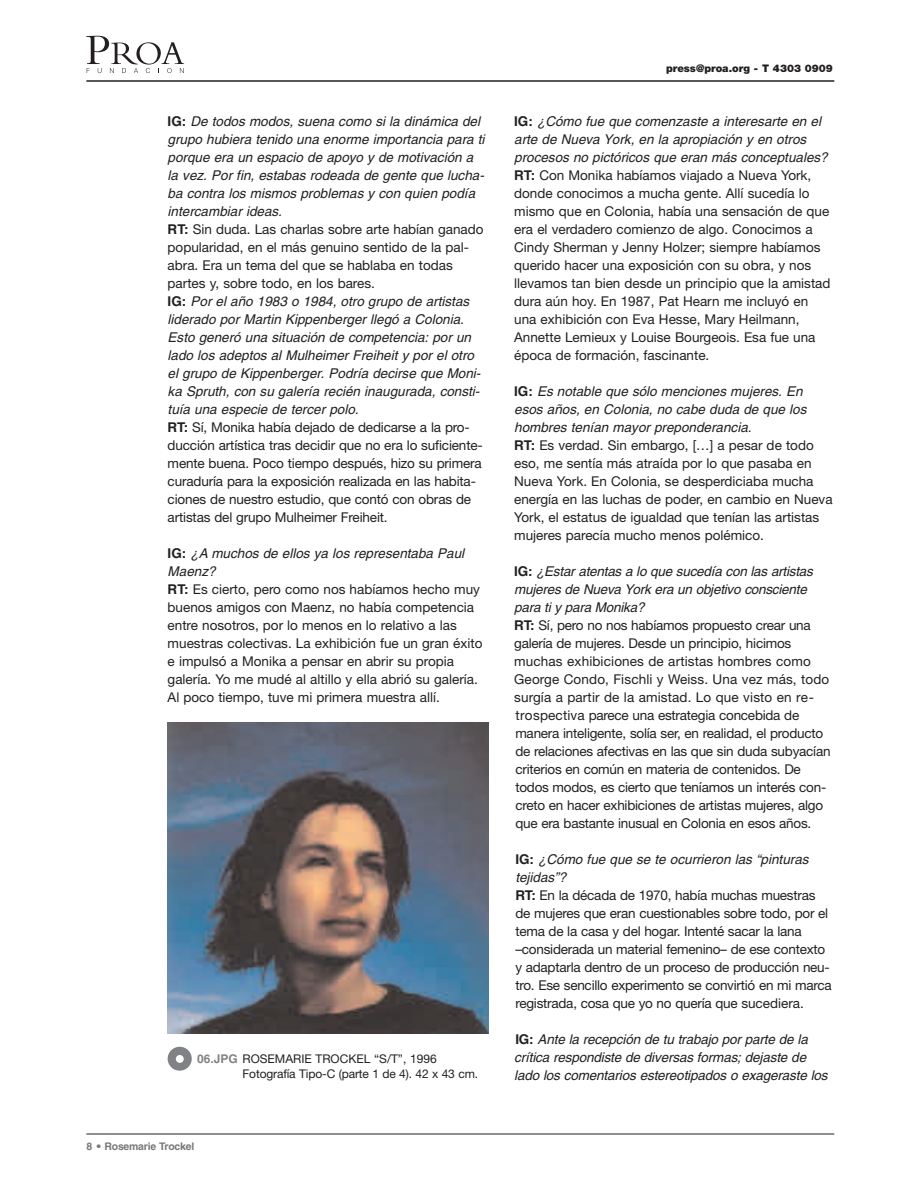
<style>
.page{position:relative;width:918px;height:1188px;background:#fff}
.page>*{position:absolute;margin:0;border:0;box-sizing:border-box;transform-origin:0 0}
.t1{font:13.5px/18px "Helvetica Neue";color:#231f20}
.t2{font:italic 13.5px/18px "Helvetica";color:#231f20}
.t3{font:12px/15px "Helvetica Neue";letter-spacing:-.01em;color:#231f20}
.t4{font:900 10.5px "Helvetica Neue";color:#231f20}
.t5{font:700 10.5px "Helvetica";letter-spacing:-.02em;color:#76787b}
.s1{font-weight:700;font-style:normal}
.s2{font-family:"Helvetica";font-weight:700}
.s3{font-family:"Helvetica";font-weight:700;color:#808285}
.s4{font-family:"Helvetica Neue";font-style:italic}
</style>
<div class="page">
<svg style="left:86px;top:36px;width:98px;height:37px"></svg>
<hr style="left:86px;top:80px;width:748px;height:2px;background:#231f20">
<hr style="left:86px;top:1134px;width:748px;height:1px;background:#231f20">
<img style="left:168px;top:723px;width:320px;height:310px">
<div style="left:168px;top:1047px;width:24px;height:24px;background:#808285;border-radius:50%"></div>
<div style="left:176px;top:1055px;width:8px;height:8px;background:#fff;border-radius:50%"></div>
<p class="t2" style="left:168px;top:113px;width:318px"><span class="s1">IG:</span> De todos modos, suena como si la dinámica del grupo hubiera tenido una enorme importancia para ti porque era un espacio de apoyo y de motivación a la vez. Por fin, estabas rodeada de gente que lucha&shy;ba contra los mismos problemas y con quien podía intercambiar ideas.</p>
<p class="t1" style="left:168px;top:222px;width:317px"><span class="s2">RT:</span> Sin duda. Las charlas sobre arte habían ganado popularidad, en el más genuino sentido de la pal&shy;abra. Era un tema del que se hablaba en todas partes y, sobre todo, en los bares.</p>
<p class="t2" style="left:168px;top:293px;width:315px"><span class="s1">IG:</span> Por el año 1983 o 1984, otro grupo de artistas liderado por Martin Kippenberger llegó a Colonia.<br>Esto generó una situación de competencia: por un lado los adeptos al Mulheimer Freiheit y por el otro el grupo de Kippenberger. Podría decirse que Moni&shy;ka Spruth, con su galería recién inaugurada, consti&shy;tuía una especie de tercer polo.</p>
<p class="t1" style="left:168px;top:420px;width:317px"><span class="s2">RT:</span> Sí, Monika había dejado de dedicarse a la pro&shy;ducción artística tras decidir que no era lo suficiente&shy;mente buena. Poco tiempo después, hizo su primera curaduría para la exposición realizada en las habita&shy;ciones de nuestro estudio, que contó con obras de artistas del grupo Mulheimer Freiheit.</p>
<p class="t2" style="left:168px;top:545px;width:298px"><span class="s1">IG:</span> ¿A muchos de ellos ya los representaba Paul<br>Maenz?</p>
<p class="t1" style="left:168px;top:582px;width:316px"><span class="s2">RT:</span> Es cierto, pero como nos habíamos hecho muy buenos amigos con Maenz, no había competencia entre nosotros, por lo menos en lo relativo a las muestras colectivas. La exhibición fue un gran éxito e impulsó a Monika a pensar en abrir su propia galería. Yo me mudé al altillo y ella abrió su galería.<br>Al poco tiempo, tuve mi primera muestra allí.</p>
<p class="t3" style="left:243px;top:1052px;width:237px;text-indent:-45px"><span class="s3">06.JPG</span> ROSEMARIE TROCKEL “S/T”, 1996<br>Fotografía Tipo-C (parte 1 de 4). 42 x 43 cm.</p>
<p class="t5" style="left:86px;top:1142px;width:110px">8 <span class="s4">•</span> Rosemarie Trockel</p>
<p class="t4" style="left:666px;top:65px;width:168px">press@proa.org - T 4303 0909</p>
<p class="t2" style="left:514px;top:113px;width:315px"><span class="s1">IG:</span> ¿Cómo fue que comenzaste a interesarte en el arte de Nueva York, en la apropiación y en otros procesos no pictóricos que eran más conceptuales?</p>
<p class="t1" style="left:514px;top:168px;width:318px"><span class="s2">RT:</span> Con Monika habíamos viajado a Nueva York, donde conocimos a mucha gente. Allí sucedía lo mismo que en Colonia, había una sensación de que era el verdadero comienzo de algo. Conocimos a Cindy Sherman y Jenny Holzer; siempre habíamos querido hacer una exposición con su obra, y nos llevamos tan bien desde un principio que la amistad dura aún hoy. En 1987, Pat Hearn me incluyó en una exhibición con Eva Hesse, Mary Heilmann, Annette Lemieux y Louise Bourgeois. Esa fue una época de formación, fascinante.</p>
<p class="t2" style="left:514px;top:383px;width:294px"><span class="s1">IG:</span> Es notable que sólo menciones mujeres. En esos años, en Colonia, no cabe duda de que los hombres tenían mayor preponderancia.</p>
<p class="t1" style="left:514px;top:438px;width:320px"><span class="s2">RT:</span> Es verdad. Sin embargo, […] a pesar de todo eso, me sentía más atraída por lo que pasaba en Nueva York. En Colonia, se desperdiciaba mucha energía en las luchas de poder, en cambio en Nueva York, el estatus de igualdad que tenían las artistas mujeres parecía mucho menos polémico.</p>
<p class="t2" style="left:514px;top:563px;width:300px"><span class="s1">IG:</span> ¿Estar atentas a lo que sucedía con las artistas mujeres de Nueva York era un objetivo consciente para ti y para Monika?</p>
<p class="t1" style="left:514px;top:618px;width:318px"><span class="s2">RT:</span> Sí, pero no nos habíamos propuesto crear una galería de mujeres. Desde un principio, hicimos muchas exhibiciones de artistas hombres como George Condo, Fischli y Weiss. Una vez más, todo surgía a partir de la amistad. Lo que visto en re&shy;trospectiva parece una estrategia concebida de manera inteligente, solía ser, en realidad, el producto de relaciones afectivas en las que sin duda subyacían criterios en común en materia de contenidos. De todos modos, es cierto que teníamos un interés con&shy;creto en hacer exhibiciones de artistas mujeres, algo que era bastante inusual en Colonia en esos años.</p>
<p class="t2" style="left:515px;top:851px;width:295px"><span class="s1">IG:</span> ¿Cómo fue que se te ocurrieron las “pinturas tejidas”?</p>
<p class="t1" style="left:515px;top:888px;width:318px"><span class="s2">RT:</span> En la década de 1970, había muchas muestras de mujeres que eran cuestionables sobre todo, por el tema de la casa y del hogar. Intenté sacar la lana –considerada un material femenino– de ese contexto y adaptarla dentro de un proceso de producción neu&shy;tro. Ese sencillo experimento se convirtió en mi marca registrada, cosa que yo no quería que sucediera.</p>
<p class="t2" style="left:514px;top:1031px;width:315px"><span class="s1">IG:</span> Ante la recepción de tu trabajo por parte de la crítica respondiste de diversas formas; dejaste de lado los comentarios estereotipados o exageraste los</p>
</div>
